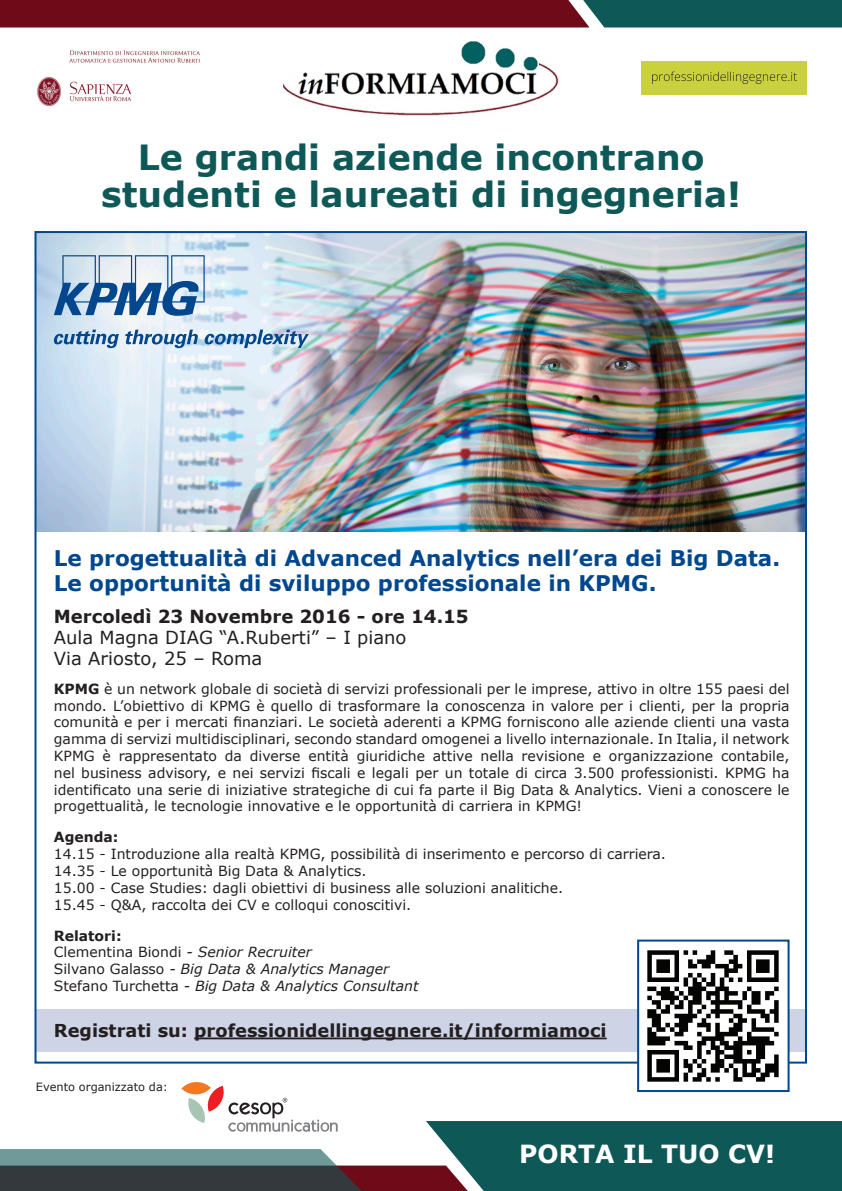
<style>
.page{position:relative;width:842px;height:1191px;background:#fff}
.page>*{position:absolute;margin:0;border:0;box-sizing:border-box;transform-origin:0 0}
.t1{font:700 34.7px/37.4px "Verdana";color:#0e5958;text-align:center}
.t2{font:700 25px "Verdana";color:#fff}
.t3{font:700 21.5px/25px "Verdana";color:#01478d}
.t4{font:18px "Verdana";color:#231f20}
.t5{font:700 18px "Verdana";color:#231f20}
.t6{font:700 17.8px "Verdana";color:#231f20}
.t7{font:14px/16.8px "Verdana";color:#231f20;text-align:justify}
.t8{font:italic 14px/16.8px "Verdana";color:#231f20}
.t9{font:11.4px "Verdana";color:#231f20}
.s1{font-weight:700}
.s2{font-weight:700;font-style:normal}
.s3{font-style:normal}
</style>
<div class="page">
<img style="left:37px;top:234px;width:767px;height:297px">
<svg style="left:0;top:0;width:842px;height:28px;background:#572933"></svg>
<img style="left:283px;top:41px;width:276px;height:75px">
<div style="left:641px;top:62px;width:165px;height:33px;background:#c9d23d"></div>
<svg style="left:652px;top:72px;width:145px;height:12px"></svg>
<img style="left:37px;top:50px;width:163px;height:56px">
<svg style="left:0;top:1082px;width:842px;height:109px"></svg>
<div style="left:36px;top:1009px;width:770px;height:42px;background:#ced3e6"></div>
<hr style="left:194px;top:1037px;width:413px;height:2px;background:#231f20">
<img style="left:640px;top:950px;width:146px;height:139px">
<div style="left:637px;top:939px;width:152px;height:153px;border:2px solid #01478d"></div>
<svg style="left:54px;top:255px;width:255px;height:93px;background:#b0c8de"></svg>
<p class="t1" style="left:101px;top:138px;width:641px">Le grandi aziende incontrano studenti e laureati di ingegneria!</p>
<p class="t3" style="left:54px;top:545px;width:728px">Le progettualità di Advanced Analytics nell’era dei Big Data.<br>Le opportunità di sviluppo professionale in KPMG.</p>
<p class="t5" style="left:54px;top:603px;width:416px">Mercoledì 23 Novembre 2016 - ore 14.15</p>
<p class="t4" style="left:54px;top:625px;width:354px">Aula Magna DIAG “A.Ruberti” – I piano</p>
<p class="t4" style="left:54px;top:646px;width:210px">Via Ariosto, 25 – Roma</p>
<p class="t7" style="left:54px;top:680px;width:737px"><span class="s1">KPMG</span> è un network globale di società di servizi professionali per le imprese, attivo in oltre 155 paesi del mondo. L’obiettivo di KPMG è quello di trasformare la conoscenza in valore per i clienti, per la propria comunità e per i mercati finanziari. Le società aderenti a KPMG forniscono alle aziende clienti una vasta gamma di servizi multidisciplinari, secondo standard omogenei a livello internazionale. In Italia, il network KPMG è rappresentato da diverse entità giuridiche attive nella revisione e organizzazione contabile, nel business advisory, e nei servizi fiscali e legali per un totale di circa 3.500 professionisti. KPMG ha identificato una serie di iniziative strategiche di cui fa parte il Big Data &amp; Analytics. Vieni a conoscere le progettualità, le tecnologie innovative e le opportunità di carriera in KPMG!</p>
<p class="t7" style="left:54px;top:828px;width:614px;text-align:left"><span class="s1">Agenda:<br></span>14.15 - Introduzione alla realtà KPMG, possibilità di inserimento e percorso di carriera.<br>14.35 - Le opportunità Big Data &amp; Analytics.<br>15.00 - Case Studies: dagli obiettivi di business alle soluzioni analitiche.<br>15.45 - Q&amp;A, raccolta dei CV e colloqui conoscitivi.</p>
<p class="t8" style="left:54px;top:927px;width:366px"><span class="s2">Relatori:<br></span><span class="s3">Clementina Biondi</span> - Senior Recruiter<br><span class="s3">Silvano Galasso</span> - Big Data &amp; Analytics Manager <span class="s3">Stefano Turchetta</span> - Big Data &amp; Analytics Consultant</p>
<p class="t6" style="left:54px;top:1018px;width:554px">Registrati su: professionidellingegnere.it/informiamoci</p>
<p class="t9" style="left:36px;top:1078px;width:134px">Evento organizzato da:</p>
<p class="t2" style="left:519px;top:1136px;width:258px">PORTA IL TUO CV!</p>
</div>
